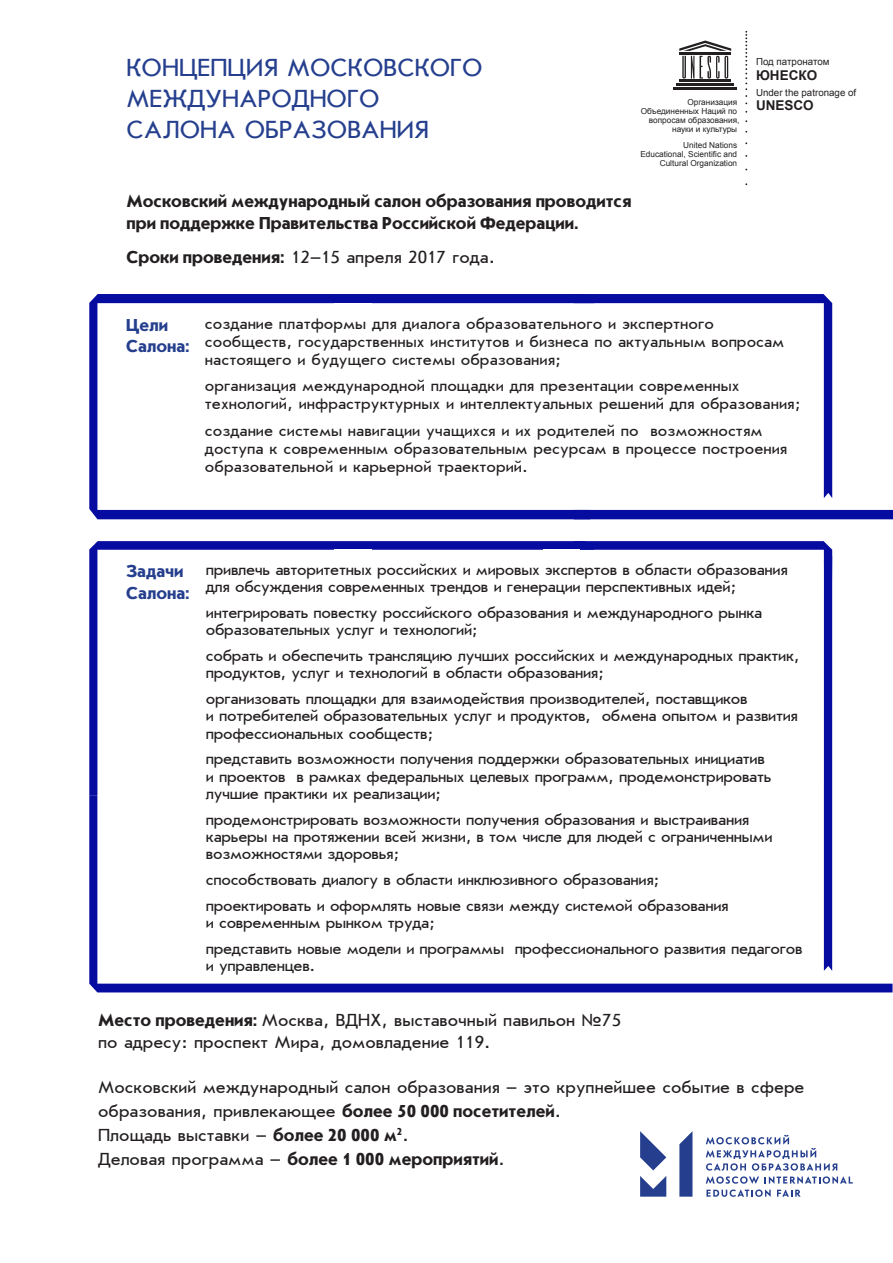
<style>
.page{position:relative;width:893px;height:1263px;background:#fff}
.page>*{position:absolute;margin:0;border:0;box-sizing:border-box;transform-origin:0 0}
.t1{font:25.5px/30.6px "Journal Sans Cyrillic";color:#253f8e}
.t2{font:18px/24px "Journal Sans Cyrillic";color:#231f20}
.t3{font:700 18px/21.6px "Journal Sans C";color:#231f20}
.t4{font:700 18px/21.6px "Journal Sans C";color:#253f8e}
.t5{font:16.5px/17.2px "Journal Sans Cyrillic";letter-spacing:-.02em;color:#231f20}
.t6{font:16.5px/18px "Journal Sans Cyrillic";color:#231f20}
.t7{font:700 13.5px "Arial";color:#231f20}
.t8{font:9.75px "Arial";color:#231f20}
.t9{font:8.25px/9px "Arial";color:#231f20;text-align:right}
.s1{font-family:"Journal Sans C";font-weight:700}
.s2{font-family:"Journal Sans Cyrillic";font-weight:400}
</style>
<div class="page">
<svg style="left:640px;top:1131px;width:26px;height:39px"></svg>
<svg style="left:640px;top:1176px;width:26px;height:21px"></svg>
<svg style="left:679px;top:1132px;width:13px;height:65px"></svg>
<svg style="left:706px;top:1135px;width:131px;height:35px"></svg>
<svg style="left:706px;top:1176px;width:147px;height:21px"></svg>
<svg style="left:89px;top:294px;width:505px;height:225px"></svg>
<div style="left:566px;top:510px;width:327px;height:9px;background:#060ca0"></div>
<div style="left:335px;top:304px;width:37px;height:204px;background:#fff"></div>
<svg style="left:89px;top:541px;width:477px;height:254px"></svg>
<svg style="left:566px;top:541px;width:266px;height:178px"></svg>
<div style="left:335px;top:550px;width:37px;height:169px;background:#fff"></div>
<div style="left:543px;top:550px;width:37px;height:169px;background:#fff"></div>
<svg style="left:89px;top:795px;width:803px;height:197px"></svg>
<div style="left:824px;top:556px;width:8px;height:415px;background:#060ca0"></div>
<svg style="left:566px;top:294px;width:266px;height:204px"></svg>
<svg style="left:745px;top:31px;width:2px;height:73px"></svg>
<hr style="left:679px;top:80px;width:52px;height:2px;background:#231f20">
<hr style="left:676px;top:83px;width:58px;height:3px;background:#231f20">
<hr style="left:674px;top:87px;width:63px;height:2px;background:#231f20">
<svg style="left:679px;top:41px;width:52px;height:38px"></svg>
<h1 class="t1" style="left:126px;top:53px;width:358px">КОНЦЕПЦИЯ МОСКОВСКОГО<br>МЕЖДУНАРОДНОГО<br>САЛОНА ОБРАЗОВАНИЯ</h1>
<p class="t9" style="left:641px;top:98px;width:100px">Οрганизация<br>Οбъединенньιх Ηаций по вопросам образования, науки и культуры</p>
<p class="t9" style="left:640px;top:140px;width:98px">United Nations<br>Educational, Scientific and<br>Cultural Organization</p>
<p class="t3" style="left:126px;top:191px;width:506px">Московский международный салон образования проводится при поддержке Правительства Российской Федерации.</p>
<p class="t2" style="left:126px;top:246px;width:370px"><span class="s1">Сроки проведения:</span> 12–15 апреля 2017 года.</p>
<p class="t8" style="left:756px;top:55px;width:75px">Под патронатом</p>
<p class="t7" style="left:756px;top:66px;width:63px">ЮНЕСКО</p>
<p class="t8" style="left:756px;top:86px;width:102px">Under the patronage of</p>
<p class="t7" style="left:756px;top:97px;width:59px">UNESCO</p>
<p class="t4" style="left:126px;top:314px;width:65px">Цели<br>Салона:</p>
<p class="t6" style="left:205px;top:315px;width:581px">создание платформы для диалога образовательного и экспертного сообществ, государственных институтов и бизнеса по актуальным вопросам настоящего и будущего системы образования;</p>
<p class="t6" style="left:205px;top:377px;width:597px">организация международной площадки для презентации современных технологий, инфраструктурных и интеллектуальных решений для образования;</p>
<p class="t6" style="left:205px;top:422px;width:584px">создание системы навигации учащихся и их родителей по возможностям доступа к современным образовательным ресурсам в процессе построения образовательной и карьерной траекторий.</p>
<p class="t5" style="left:206px;top:562px;width:583px">привлечь авторитетных российских и мировых экспертов в области образования для обсуждения современных трендов и генерации перспективных идей;</p>
<p class="t5" style="left:206px;top:604px;width:558px">интегрировать повестку российского образования и международного рынка образовательных услуг и технологий;</p>
<p class="t5" style="left:206px;top:647px;width:595px">собрать и обеспечить трансляцию лучших российских и международных практик, продуктов, услуг и технологий в области образования;</p>
<p class="t5" style="left:206px;top:690px;width:594px">организовать площадки для взаимодействия производителей, поставщиков<br>и потребителей образовательных услуг и продуктов, обмена опытом и развития профессиональных сообществ;</p>
<p class="t5" style="left:206px;top:751px;width:567px">представить возможности получения поддержки образовательных инициатив и проектов в рамках федеральных целевых программ, продемонстрировать лучшие практики их реализации;</p>
<p class="t5" style="left:206px;top:811px;width:568px">продемонстрировать возможности получения образования и выстраивания карьеры на протяжении всей жизни, в том числе для людей с ограниченными возможностями здоровья;</p>
<p class="t5" style="left:206px;top:867px;width:524px;line-height:25.8px">способствовать диалогу в области инклюзивного образования; проектировать и оформлять новые связи между системой образования</p>
<p class="t5" style="left:206px;top:910px;width:598px;line-height:25.8px">и современным рынком труда;<br>представить новые модели и программы профессионального развития педагогов</p>
<p class="t5" style="left:206px;top:957px;width:111px">и управленцев.</p>
<p class="t2" style="left:98px;top:1010px;width:524px;line-height:21.6px"><span class="s1">Место проведения:</span> Москва, ВДНХ, выставочный павильон №75 по адресу: проспект Мира, домовладение 119.</p>
<p class="t2" style="left:98px;top:1076px;width:708px">Московский международный салон образования – это крупнейшее событие в сфере образования, привлекающее <span class="s1">более 50 000 посетителей</span>.<br>Площадь выставки – <span class="s1">более 20 000 м</span><sup>2</sup>.</p>
<p class="t3" style="left:98px;top:1149px;width:408px"><span class="s2">Деловая программа –</span> более 1 000 мероприятий<span class="s2">.</span></p>
<p class="t4" style="left:126px;top:561px;width:65px">Задачи<br>Салона:</p>
</div>
